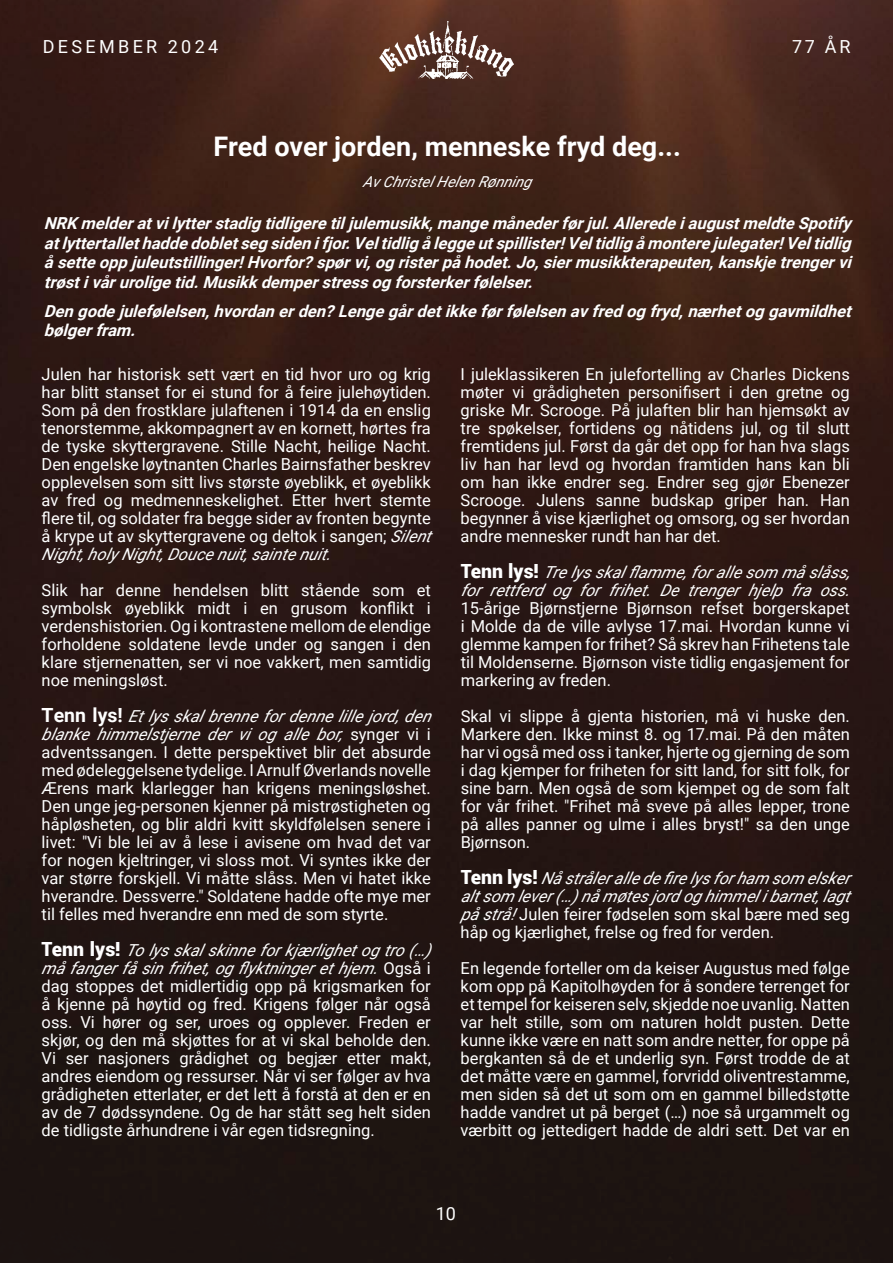
<style>
.page{position:relative;width:893px;height:1263px;background:#fff}
.page>*{position:absolute;margin:0;border:0;box-sizing:border-box;transform-origin:0 0}
.t1{font:700 27px "Roboto";color:#fff}
.t2{font:18px "Roboto";letter-spacing:.185em;color:#fff}
.t3{font:16.5px/18px "Roboto";color:#fff;text-align:justify}
.t4{font:italic 700 16.5px/19.8px "Roboto";color:#fff;text-align:justify}
.t5{font:italic 16.5px/18px "Roboto";color:#fff}
.t6{font:italic 15px "Roboto";color:#fff}
.s1{font-style:italic}
.s2{font-weight:700;font-size:19.5px}
.s3{font-weight:900;font-size:19.5px}
.s4{font-weight:900;font-style:normal;font-size:19.5px}
.s5{font-style:normal}
</style>
<div class="page">
<img style="left:0;top:0;width:893px;height:1263px">
<img style="left:380px;top:21px;width:133px;height:57px">
<p class="t2" style="left:43px;top:34px;width:177px">DESEMBER 2024</p>
<p class="t2" style="left:792px;top:34px;width:60px">77 ÅR</p>
<h1 class="t1" style="left:214px;top:128px;width:469px">Fred over jorden, menneske fryd deg...</h1>
<p class="t6" style="left:363px;top:171px;width:175px">AvChristelHelenRønning</p>
<p class="t4" style="left:44px;top:212px;width:814px">NRKmelderatvilytterstadigtidligeretiljulemusikk,mangemånederførjul.AlleredeiaugustmeldteSpotify atlyttertallethaddedobletsegsidenifjor.Veltidligåleggeutspillister!Veltidligåmonterejulegater!Veltidlig åsetteoppjuleutstillinger!Hvorfor?spørvi,ogristerpåhodet.Jo,siermusikkterapeuten,kanskjetrengervi trøstivåruroligetid.Musikkdemperstressogforsterkerfølelser.</p>
<p class="t4" style="left:44px;top:300px;width:814px">Dengodejulefølelsen,hvordanerden?Lengegårdetikkeførfølelsenavfredogfryd,nærhetoggavmildhet bølgerfram.</p>
<p class="t3" style="left:42px;top:364px;width:397px;text-align:left">Julen har historisk sett vært en tid hvor uro og krig har blitt stanset for ei stund for å feire julehøytiden.<br>Som på den frostklare julaftenen i 1914 da en enslig tenorstemme, akkompagnert av en kornett, hørtes fra de tyske skyttergravene. Stille Nacht, heilige Nacht.<br>Den engelske løytnanten Charles Bairnsfather beskrev opplevelsen som sitt livs største øyeblikk, et øyeblikk av fred og medmenneskelighet. Etter hvert stemte flere til, og soldater fra begge sider av fronten begynte å krype ut av skyttergravene og deltok i sangen; <span class="s1">Silent Night, holy Night, Doucenuit, saintenuit.</span></p>
<p class="t3" style="left:42px;top:580px;width:391px">Slik har denne hendelsen blitt stående som et symbolsk øyeblikk midt i en grusom konflikt i verdenshistorien. Og i kontrastene mellom de elendige forholdene soldatene levde under og sangen i den klare stjernenatten, ser vi noe vakkert, men samtidig noe meningsløst.</p>
<p class="t3" style="left:42px;top:706px;width:397px;text-align:left"><span class="s2">T e n n l y s !</span> <span class="s1">Etlysskalbrennefordennelillejord, den blanke himmelstjerne der vi og alle bor,</span> s y n g e r v i i adventssangen. I dette perspektivet blir det absurde med ødeleggelsene tydelige. I Arnulf Øverlands novelle Ærens mark klarlegger han krigens meningsløshet.<br>Den unge jeg-personen kjenner på mistrøstigheten og håpløsheten, og blir aldri kvitt skyldfølelsen senere i livet: "Vi ble lei av å lese i avisene om hvad det var for nogen kjeltringer, vi sloss mot. Vi syntes ikke der var større forskjell. Vi måtte slåss. Men vi hatet ikke hverandre. Dessverre." Soldatene hadde ofte mye mer til felles med hverandre enn med de som styrte.</p>
<p class="t3" style="left:42px;top:940px;width:391px"><span class="s3">T e n n l y s !</span> <span class="s1">Tolysskalskinneforkjærlighetogtro(…) måfangerfåsinfrihet, ogflyktningerethjem.</span>O g s å i dag stoppes det midlertidig opp på krigsmarken for å kjenne på høytid og fred. Krigens følger når også oss. Vi hører og ser, uroes og opplever. Freden er skjør, og den må skjøttes for at vi skal beholde den.<br>Vi ser nasjoners grådighet og begjær etter makt, andres eiendom og ressurser. Når vi ser følger av hva grådigheten etterlater, er det lett å forstå at den er en av de 7 dødssyndene. Og de har stått seg helt siden de tidligste århundrene i vår egen tidsregning.</p>
<p class="t3" style="left:461px;top:365px;width:391px">I juleklassikeren En julefortelling av Charles Dickens møter vi grådigheten personifisert i den gretne og griske Mr. Scrooge. På julaften blir han hjemsøkt av tre spøkelser, fortidens og nåtidens jul, og til slutt fremtidens jul. Først da går det opp for han hva slags liv han har levd og hvordan framtiden hans kan bli om han ikke endrer seg. Endrer seg gjør Ebenezer Scrooge. Julens sanne budskap griper han. Han begynner å vise kjærlighet og omsorg, og ser hvordan andre mennesker rundt han har det.</p>
<p class="t5" style="left:461px;top:562px;width:397px"><span class="s4">T e n n l y s !</span> Trelysskalflamme, forallesom måslåss, for rettferd og for frihet. De trenger hjelp fra oss.</p>
<p class="t3" style="left:461px;top:598px;width:391px">15-årige Bjørnstjerne Bjørnson refset borgerskapet i Molde da de ville avlyse 17.mai. Hvordan kunne vi glemme kampen for frihet? Så skrev han Frihetens tale til Moldenserne. Bjørnson viste tidlig engasjement for markering av freden.</p>
<p class="t3" style="left:461px;top:707px;width:391px">Skal vi slippe å gjenta historien, må vi huske den.<br>Markere den. Ikke minst 8. og 17.mai. På den måten har vi også med oss i tanker, hjerte og gjerning de som i dag kjemper for friheten for sitt land, for sitt folk, for sine barn. Men også de som kjempet og de som falt for vår frihet. "Frihet må sveve på alles lepper, trone på alles panner og ulme i alles bryst!" sa den unge Bjørnson.</p>
<p class="t5" style="left:461px;top:868px;width:397px"><span class="s4">T e n n l y s !</span> Nåstråleralledefirelysforham som elsker altsom lever(…) nåmøtesjordoghimmelibarnet, lagt påstrå!<span class="s5">Julen feirer fødselen som skal bære med seg håp og kjærlighet, frelse og fred for verden.</span></p>
<p class="t3" style="left:461px;top:959px;width:391px">En legende forteller om da keiser Augustus med følge kom opp på Kapitolhøyden for å sondere terrenget for et tempel for keiseren selv, skjedde noe uvanlig. Natten var helt stille, som om naturen holdt pusten. Dette kunne ikke være en natt som andre netter, for oppe på bergkanten så de et underlig syn. Først trodde de at det måtte være en gammel, forvridd oliventrestamme, men siden så det ut som om en gammel billedstøtte hadde vandret ut på berget (…) noe så urgammelt og værbitt og jettedigert hadde de aldri sett. Det var en</p>
<p class="t2" style="left:436px;top:1201px;width:22px">10</p>
</div>
